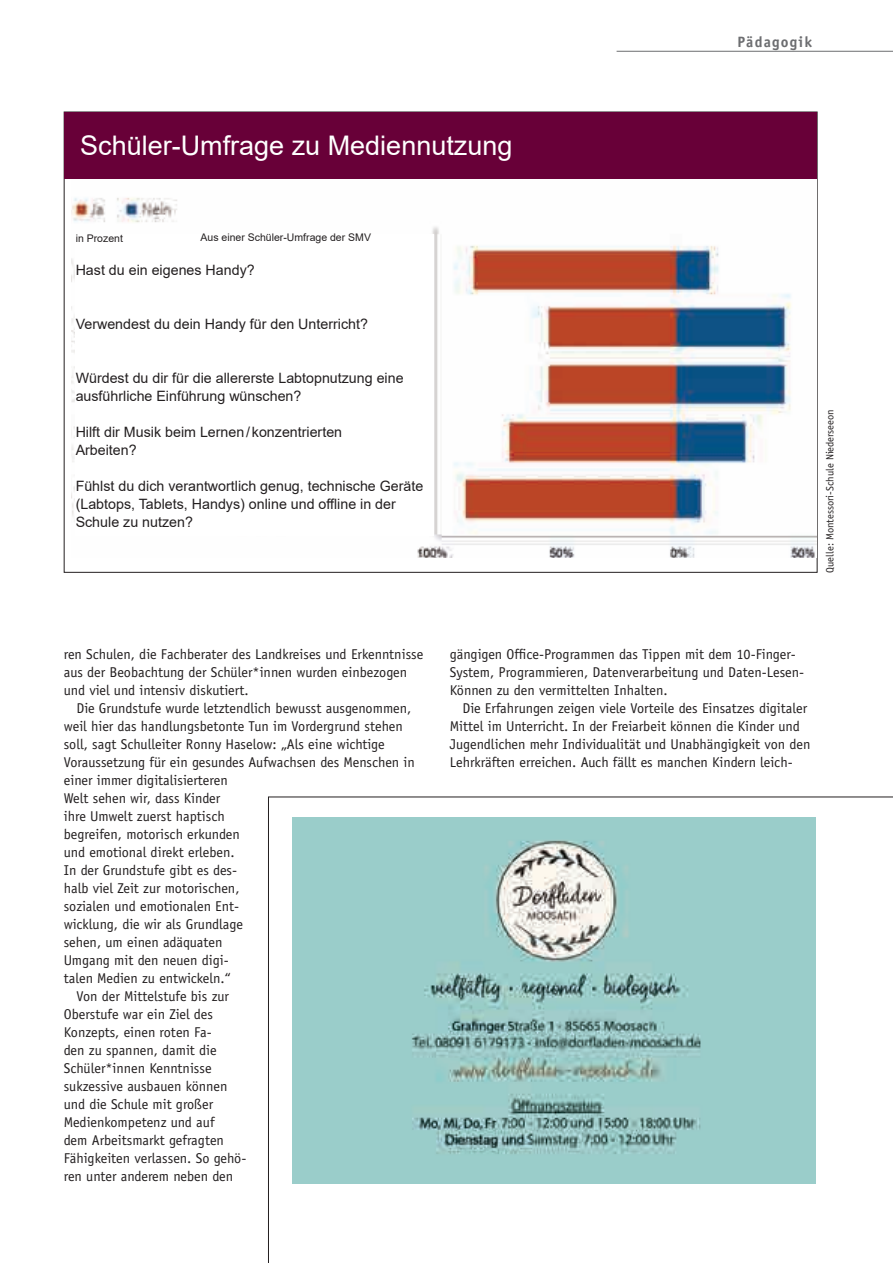
<style>
.page{position:relative;width:893px;height:1263px;background:#fff}
.page>*{position:absolute;margin:0;border:0;box-sizing:border-box;transform-origin:0 0}
.t1{font:27px "Arial";color:#fff}
.t2{font:700 15px "Officina Sans Std";letter-spacing:.08em;color:#6c6d70}
.t3{font:14.25px/18px "Officina Sans Std";color:#231f20}
.t4{font:14.25px/18px "Arial";color:#231f20}
.t5{font:10.5px "Arial";color:#231f20}
.t6{font:10.5px "Officina Sans Std";color:#231f20}
</style>
<div class="page">
<img style="left:71px;top:197px;width:745px;height:361px">
<hr style="left:617px;top:51px;width:276px;height:1px;background:#6c6d70">
<svg style="left:268px;top:796px;width:625px;height:467px"></svg>
<div style="left:64px;top:113px;width:752px;height:66px;background:#680038"></div>
<div style="left:76px;top:234px;width:358px;height:302px;background:#fff"></div>
<p class="t2" style="left:738px;top:32px;width:76px">Pädagogik</p>
<h1 class="t1" style="left:80px;top:127px;width:434px">Schüler-Umfrage zu Mediennutzung</h1>
<p class="t5" style="left:201px;top:230px;width:172px">Aus einer Schüler-Umfrage der SMV</p>
<p class="t5" style="left:76px;top:231px;width:49px">in Prozent</p>
<p class="t4" style="left:76px;top:261px;width:181px">Hast du ein eigenes Handy?</p>
<p class="t4" style="left:76px;top:315px;width:294px">Verwendest du dein Handy für den Unterricht?</p>
<p class="t4" style="left:76px;top:369px;width:329px">Würdest du dir für die allererste Labtopnutzung eine ausführliche Einführung wünschen?</p>
<p class="t4" style="left:76px;top:423px;width:268px">Hilft dir Musik beim Lernen/konzentrierten<br>Arbeiten?</p>
<p class="t4" style="left:76px;top:477px;width:349px">Fühlst du dich verantwortlich genug, technische Geräte (Labtops, Tablets, Handys) online und offline in der<br>Schule zu nutzen?</p>
<p class="t6" style="left:824px;top:573px;width:165px;rotate:-90deg">Quelle: Montessori-Schule Niederseeon</p>
<p class="t3" style="left:64px;top:645px;width:361px">ren Schulen, die Fachberater des Landkreises und Erkenntnisse aus der Beobachtung der Schüler*innen wurden einbezogen und viel und intensiv diskutiert.</p>
<p class="t3" style="left:77px;top:699px;width:336px">Die Grundstufe wurde letztendlich bewusst ausgenommen,</p>
<p class="t3" style="left:64px;top:717px;width:340px">weil hier das handlungsbetonte Tun im Vordergrund stehen</p>
<p class="t3" style="left:64px;top:735px;width:322px">soll, sagt Schulleiter Ronny Haselow: „Als eine wichtige</p>
<p class="t3" style="left:64px;top:753px;width:353px">Voraussetzung für ein gesundes Aufwachsen des Menschen in</p>
<p class="t3" style="left:64px;top:771px;width:165px">einer immer digitalisierteren</p>
<p class="t3" style="left:64px;top:789px;width:158px">Welt sehen wir, dass Kinder</p>
<p class="t3" style="left:64px;top:807px;width:163px">ihre Umwelt zuerst haptisch</p>
<p class="t3" style="left:64px;top:825px;width:178px">begreifen, motorisch erkunden</p>
<p class="t3" style="left:64px;top:843px;width:173px">und emotional direkt erleben.</p>
<p class="t3" style="left:64px;top:861px;width:175px">In der Grundstufe gibt es des-</p>
<p class="t3" style="left:64px;top:879px;width:177px">halb viel Zeit zur motorischen,</p>
<p class="t3" style="left:64px;top:897px;width:177px">sozialen und emotionalen Ent-</p>
<p class="t3" style="left:64px;top:915px;width:181px">wicklung, die wir als Grundlage</p>
<p class="t3" style="left:64px;top:933px;width:160px">sehen, um einen adäquaten</p>
<p class="t3" style="left:64px;top:951px;width:166px">Umgang mit den neuen digi-</p>
<p class="t3" style="left:64px;top:969px;width:168px">talen Medien zu entwickeln.“</p>
<p class="t3" style="left:77px;top:987px;width:154px">Von der Mittelstufe bis zur</p>
<p class="t3" style="left:64px;top:1005px;width:151px">Oberstufe war ein Ziel des</p>
<p class="t3" style="left:64px;top:1023px;width:150px">Konzepts, einen roten Fa-</p>
<p class="t3" style="left:64px;top:1041px;width:154px">den zu spannen, damit die</p>
<p class="t3" style="left:64px;top:1059px;width:149px">Schüler*innen Kenntnisse</p>
<p class="t3" style="left:64px;top:1077px;width:165px">sukzessive ausbauen können</p>
<p class="t3" style="left:64px;top:1095px;width:151px">und die Schule mit großer</p>
<p class="t3" style="left:64px;top:1113px;width:152px">Medienkompetenz und auf</p>
<p class="t3" style="left:64px;top:1131px;width:162px">dem Arbeitsmarkt gefragten</p>
<p class="t3" style="left:64px;top:1149px;width:184px">Fähigkeiten verlassen. So gehö-</p>
<p class="t3" style="left:64px;top:1167px;width:171px">ren unter anderem neben den</p>
<p class="t3" style="left:450px;top:645px;width:356px">gängigen Office-Programmen das Tippen mit dem 10-Finger-<br>System, Programmieren, Datenverarbeitung und Daten-Lesen-<br>Können zu den vermittelten Inhalten.</p>
<p class="t3" style="left:450px;top:699px;width:362px;text-indent:13px">Die Erfahrungen zeigen viele Vorteile des Einsatzes digitaler Mittel im Unterricht. In der Freiarbeit können die Kinder und Jugendlichen mehr Individualität und Unabhängigkeit von den Lehrkräften erreichen. Auch fällt es manchen Kindern leich-</p>
</div>
